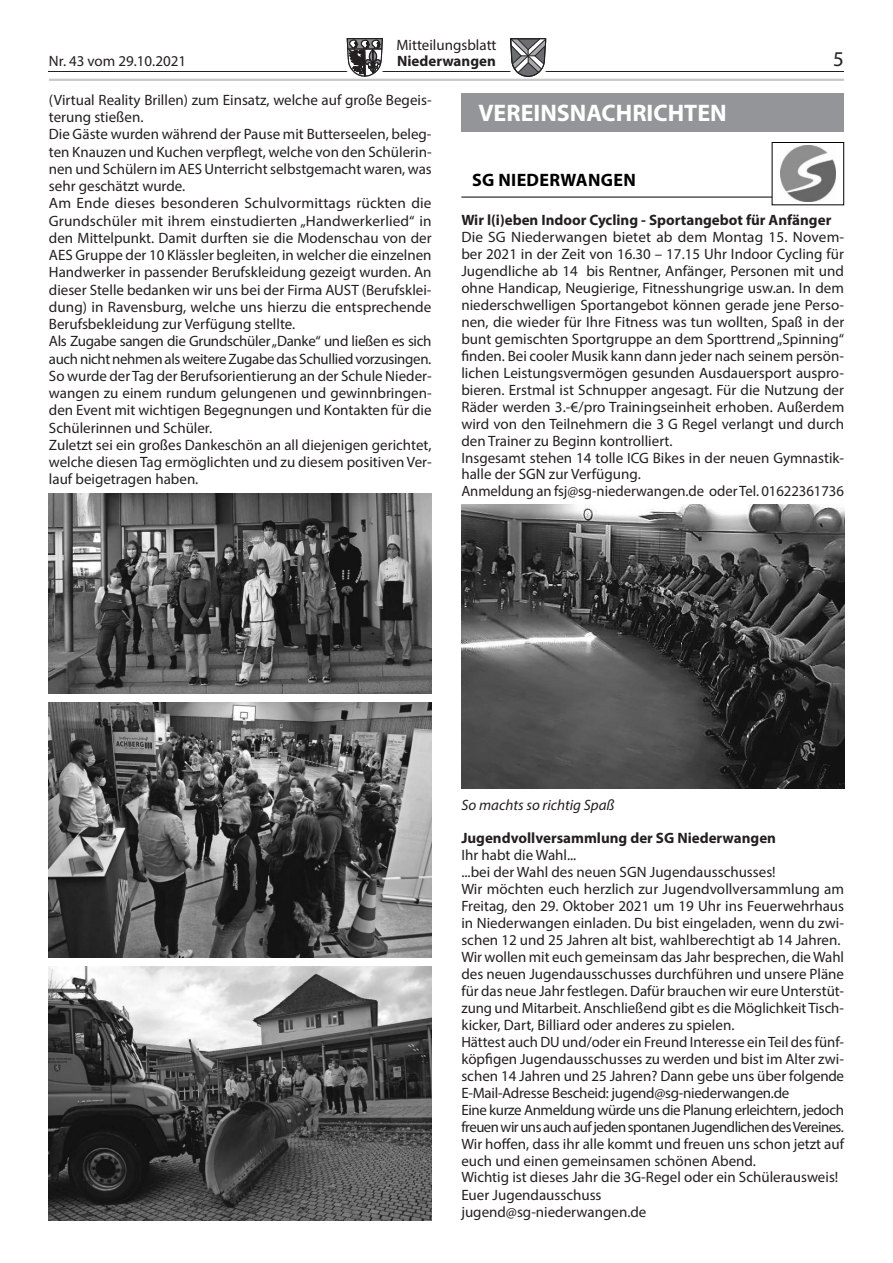
<style>
.page{position:relative;width:893px;height:1263px;background:#fff}
.page>*{position:absolute;margin:0;border:0;box-sizing:border-box;transform-origin:0 0}
.t1{font:700 24px "Myriad Pro";color:#fff}
.t2{font:21px "Myriad Pro";color:#231f20}
.t3{font:700 18px "Myriad Pro";letter-spacing:.02em;color:#000}
.t4{font:15px/17px "Myriad Pro";color:#231f20}
.t5{font:700 15px "Myriad Pro";color:#231f20}
.t6{font:italic 15px "Myriad Pro";color:#231f20}
</style>
<div class="page">
<hr style="left:49px;top:71px;width:795px;height:1px;background:#231f20">
<svg style="left:347px;top:38px;width:36px;height:39px"></svg>
<svg style="left:510px;top:38px;width:36px;height:39px"></svg>
<hr style="left:49px;top:79px;width:795px;height:2px;background:#c7c8ca">
<img style="left:49px;top:493px;width:383px;height:201px">
<img style="left:49px;top:703px;width:383px;height:254px">
<img style="left:49px;top:966px;width:383px;height:255px">
<div style="left:461px;top:93px;width:383px;height:38px;background:#939598"></div>
<hr style="left:461px;top:197px;width:382px;height:1px;background:#000">
<div style="left:772px;top:142px;width:72px;height:63px;background:#fff"></div>
<div style="left:772px;top:142px;width:72px;height:63px;border:1px solid #000"></div>
<img style="left:780px;top:146px;width:56px;height:55px">
<img style="left:461px;top:505px;width:383px;height:283px">
<p class="t4" style="left:396px;top:36px;width:102px">Mitteilungsblatt</p>
<p class="t4" style="left:49px;top:52px;width:139px">Nr. 43 vom 29.10.2021</p>
<p class="t5" style="left:397px;top:51px;width:100px">Niederwangen</p>
<h2 class="t2" style="left:833px;top:46px;width:12px">5</h2>
<p class="t4" style="left:49px;top:91px;width:384px">(Virtual Reality Brillen) zum Einsatz, welche auf große Begeis&shy;terung stießen.<br>Die Gäste wurden während der Pause mit Butterseelen, beleg&shy;ten Knauzen und Kuchen verpflegt, welche von den Schülerin&shy;nen und Schülern im AES Unterricht selbstgemacht waren, was sehr geschätzt wurde.<br>Am Ende dieses besonderen Schulvormittags rückten die Grundschüler mit ihrem einstudierten „Handwerkerlied“ in den Mittelpunkt. Damit durften sie die Modenschau von der AES Gruppe der 10 Klässler begleiten, in welcher die einzelnen Handwerker in passender Berufskleidung gezeigt wurden. An dieser Stelle bedanken wir uns bei der Firma AUST (Berufsklei&shy;dung) in Ravensburg, welche uns hierzu die entsprechende Berufsbekleidung zur Verfügung stellte.<br>Als Zugabe sangen die Grundschüler „Danke“ und ließen es sich auch nicht nehmen als weitere Zugabe das Schullied vorzusingen.<br>So wurde der Tag der Berufsorientierung an der Schule Nieder&shy;wangen zu einem rundum gelungenen und gewinnbringen&shy;den Event mit wichtigen Begegnungen und Kontakten für die Schülerinnen und Schüler.<br>Zuletzt sei ein großes Dankeschön an all diejenigen gerichtet, welche diesen Tag ermöglichten und zu diesem positiven Ver&shy;lauf beigetragen haben.</p>
<h1 class="t1" style="left:478px;top:97px;width:250px">VEREINSNACHRICHTEN</h1>
<p class="t3" style="left:472px;top:168px;width:165px">SG NIEDERWANGEN</p>
<p class="t5" style="left:461px;top:210px;width:371px">Wir l(i)eben Indoor Cycling - Sportangebot für Anfänger</p>
<p class="t4" style="left:461px;top:228px;width:384px">Die SG Niederwangen bietet ab dem Montag 15. Novem&shy;ber 2021 in der Zeit von 16.30 – 17.15 Uhr Indoor Cycling für Jugendliche ab 14 bis Rentner, Anfänger, Personen mit und ohne Handicap, Neugierige, Fitnesshungrige usw.an. In dem niederschwelligen Sportangebot können gerade jene Perso&shy;nen, die wieder für Ihre Fitness was tun wollten, Spaß in der bunt gemischten Sportgruppe an dem Sporttrend „Spinning“ finden. Bei cooler Musik kann dann jeder nach seinem persön&shy;lichen Leistungsvermögen gesunden Ausdauersport auspro&shy;bieren. Erstmal ist Schnupper angesagt. Für die Nutzung der Räder werden 3.-€/pro Trainingseinheit erhoben. Außerdem wird von den Teilnehmern die 3 G Regel verlangt und durch den Trainer zu Beginn kontrolliert.<br>Insgesamt stehen 14 tolle ICG Bikes in der neuen Gymnastik&shy;halle der SGN zur Verfügung.<br>Anmeldung an fsj@sg-niederwangen.de oder Tel. 01622361736</p>
<p class="t6" style="left:461px;top:795px;width:155px">So machts so richtig Spaß</p>
<p class="t5" style="left:461px;top:829px;width:316px">Jugendvollversammlung der SG Niederwangen</p>
<p class="t4" style="left:461px;top:847px;width:384px">Ihr habt die Wahl...<br>...bei der Wahl des neuen SGN Jugendausschusses!<br>Wir möchten euch herzlich zur Jugendvollversammlung am Freitag, den 29. Oktober 2021 um 19 Uhr ins Feuerwehrhaus in Niederwangen einladen. Du bist eingeladen, wenn du zwi&shy;schen 12 und 25 Jahren alt bist, wahlberechtigt ab 14 Jahren.<br>Wir wollen mit euch gemeinsam das Jahr besprechen, die Wahl des neuen Jugendausschusses durchführen und unsere Pläne für das neue Jahr festlegen. Dafür brauchen wir eure Unterstüt&shy;zung und Mitarbeit. Anschließend gibt es die Möglichkeit Tisch&shy;kicker, Dart, Billiard oder anderes zu spielen.<br>Hättest auch DU und/oder ein Freund Interesse ein Teil des fünf&shy;köpfigen Jugendausschusses zu werden und bist im Alter zwi&shy;schen 14 Jahren und 25 Jahren? Dann gebe uns über folgende E-Mail-Adresse Bescheid: jugend@sg-niederwangen.de<br>Eine kurze Anmeldung würde uns die Planung erleichtern, jedoch freuen wir uns auch auf jeden spontanen Jugendlichen des Vereines.<br>Wir hoffen, dass ihr alle kommt und freuen uns schon jetzt auf euch und einen gemeinsamen schönen Abend.<br>Wichtig ist dieses Jahr die 3G-Regel oder ein Schülerausweis!<br>Euer Jugendausschuss<br>jugend@sg-niederwangen.de</p>
</div>
